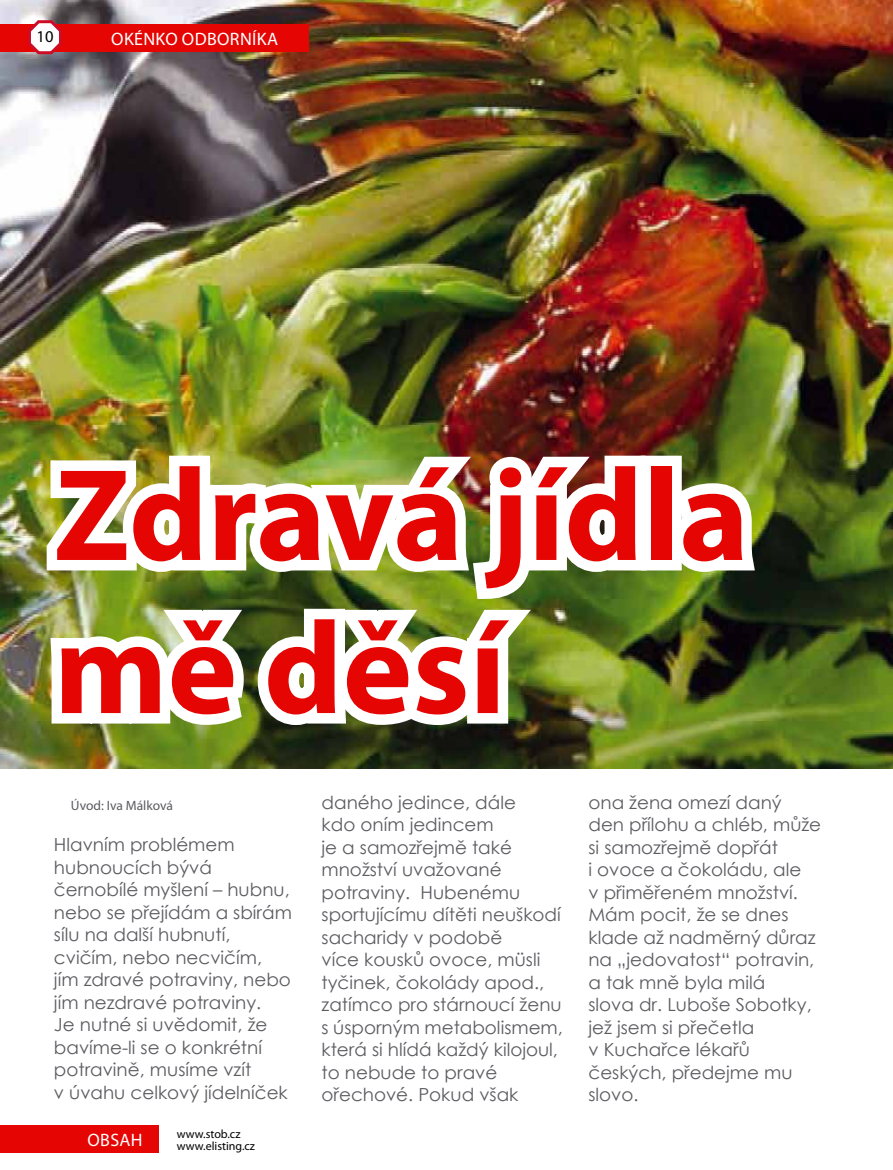
<style>
.page{position:relative;width:893px;height:1170px;background:#fff}
.page>*{position:absolute;margin:0;border:0;box-sizing:border-box;transform-origin:0 0}
.t1{font:700 132px/153px "Myriad Pro";color:#e50603}
.t2{font:18px/22.5px "Century Gothic";color:#5c5b60}
.t3{font:18px "Myriad Pro";letter-spacing:.02em;color:#fff}
.t4{font:16.5px "Myriad Pro";color:#000}
.t5{font:13.5px "Myriad Pro";color:#5c5b60}
.t6{font:12px/12px "Myriad Pro";color:#000}
</style>
<div class="page">
<img style="left:0;top:0;width:893px;height:768px">
<img style="left:36px;top:438px;width:732px;height:297px">
<div style="left:0;top:1125px;width:160px;height:27px;background:#e50603"></div>
<div style="left:0;top:24px;width:308px;height:28px;background:#e50603"></div>
<svg style="left:26px;top:17px;width:37px;height:39px"></svg>
<p class="t4" style="left:37px;top:27px;width:18px">10</p>
<p class="t3" style="left:111px;top:28px;width:44px">Okénko</p>
<p class="t3" style="left:182px;top:28px;width:98px">odborníka</p>
<h1 class="t1" style="left:54px;top:434px;width:697px">Zdravá jídla mě děsí</h1>
<p class="t5" style="left:71px;top:797px;width:104px">Úvod: Iva Málková</p>
<p class="t2" style="left:54px;top:832px;width:239px">H lavním problémem hubnoucích bývá černobílé myšlení – hubnu, nebo se přejídám a sbírám sílu na další hubnutí, cvičím, nebo necvičím,<br>jím zdravé potraviny, nebo jím nezdravé potraviny.<br>Je nutné si uvědomit, že bavíme-li se o konkrétní potravině, musíme vzít<br>v úvahu celkový jídelníček</p>
<p class="t3" style="left:87px;top:1128px;width:57px">Obsah</p>
<p class="t6" style="left:177px;top:1127px;width:80px">www.stob.cz www.elisting.cz</p>
<p class="t2" style="left:322px;top:790px;width:243px">daného jedince, dále<br>kdo oním jedincem<br>je a samozřejmě také množství uvažované potraviny. H ubenému sportujícímu dítěti neuškodí sacharidy v podobě<br>více kousků ovoce, müsli tyčinek, čokolády apod., zatímco pro stárnoucí ženu s úsporným metabolismem, která si hlídá každý kilojoul, to nebude to pravé ořechové. Pokud však</p>
<p class="t2" style="left:588px;top:790px;width:234px">ona žena omezí daný den přílohu a chléb, může si samozřejmě dopřát<br>i ovoce a čokoládu, ale<br>v přiměřeném množství.<br>Mám pocit, že se dnes klade až nadměrný důraz na „jedovatost“ potravin, a tak mně byla milá<br>slova dr. Luboše Sobotky, jež jsem si přečetla<br>v Kuchařce lékařů českých, předejme mu slovo.</p>
</div>
